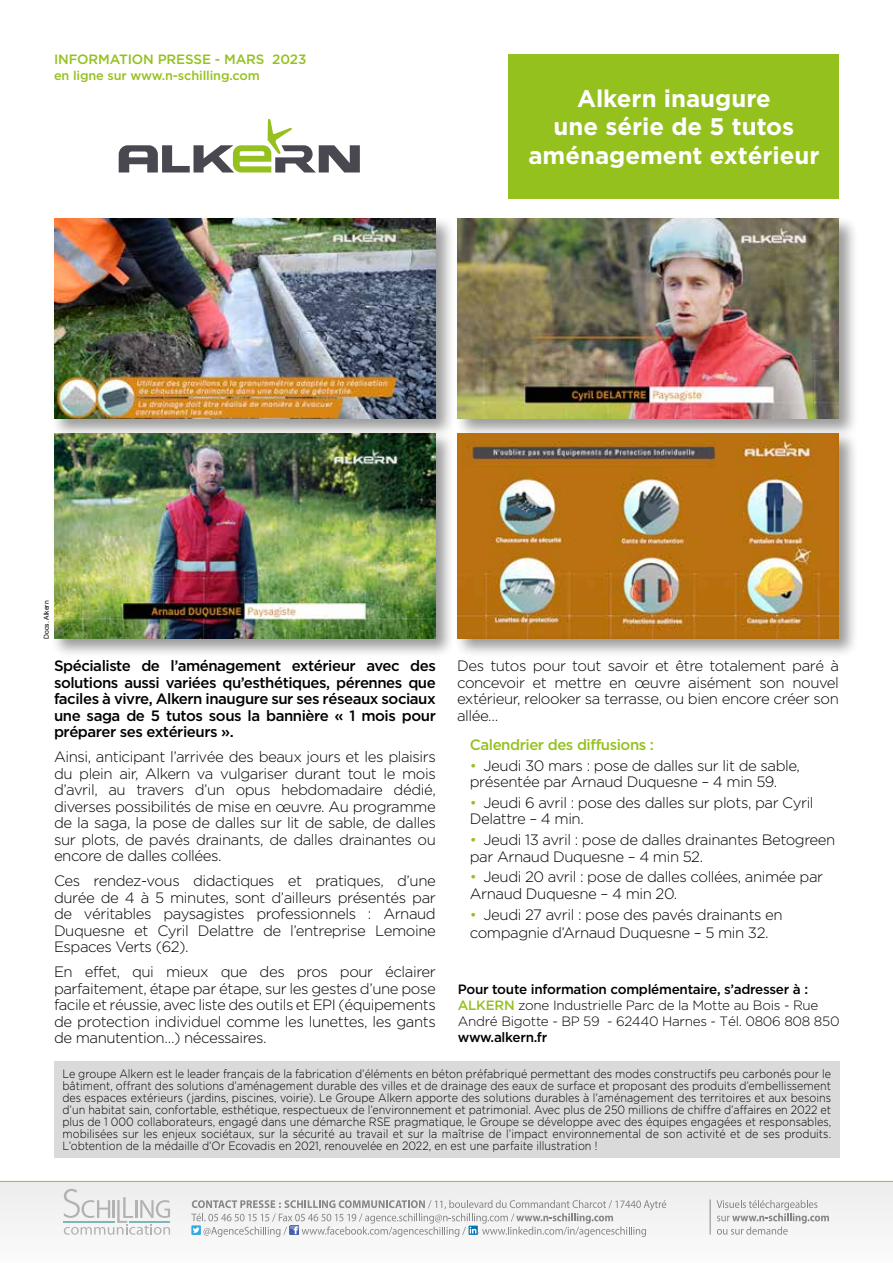
<style>
.page{position:relative;width:893px;height:1263px;background:#fff}
.page>*{position:absolute;margin:0;border:0;box-sizing:border-box;transform-origin:0 0}
.t1{font:700 24px/28.5px "Gotham";color:#fff;text-align:center}
.t2{font:300 15px/16.5px "Gotham";letter-spacing:-.03em;color:#000}
.t3{font:500 15px/16.5px "Gotham";letter-spacing:-.03em;color:#000;text-align:justify}
.t4{font:500 15px "Gotham";letter-spacing:-.03em;color:#95c11f}
.t5{font:300 13.5px/16.2px "Gotham";letter-spacing:-.02em;color:#000}
.t6{font:500 13.5px "Gotham";letter-spacing:-.01em;color:#95c11f}
.t7{font:500 13.5px "Gotham";letter-spacing:-.02em;color:#000}
.t8{font:500 12.75px "Gotham";letter-spacing:-.01em;color:#95c11f}
.t9{font:300 12px/12px "Gotham";color:#000;text-align:justify;scale:.9 1}
.t10{font:6.75px "Arial";color:#000}
.s1{color:#95c11f}
.s2{font-weight:500}
.s3{font-weight:500;color:#95c11f}
</style>
<div class="page">
<div style="left:0;top:1181px;width:893px;height:82px;background:#f6f6f6"></div>
<svg style="left:64px;top:1189px;width:106px;height:46px"></svg>
<svg style="left:717px;top:1200px;width:112px;height:35px"></svg>
<hr style="left:710px;top:1199px;width:1px;height:35px;background:#878787">
<svg style="left:191px;top:1200px;width:475px;height:37px"></svg>
<hr style="left:0;top:1181px;width:893px;height:1px;background:#95c11f">
<div style="left:51px;top:215px;width:404px;height:223px;background:#000;opacity:.4"></div>
<img style="left:54px;top:218px;width:382px;height:201px">
<div style="left:454px;top:215px;width:405px;height:223px;background:#000;opacity:.4"></div>
<img style="left:457px;top:218px;width:382px;height:201px">
<div style="left:454px;top:430px;width:405px;height:228px;background:#000;opacity:.4"></div>
<img style="left:457px;top:434px;width:382px;height:205px">
<div style="left:51px;top:431px;width:404px;height:227px;background:#000;opacity:.4"></div>
<img style="left:54px;top:434px;width:382px;height:205px">
<svg style="left:119px;top:119px;width:241px;height:53px"></svg>
<div style="left:509px;top:54px;width:330px;height:145px;background:#95c11f"></div>
<div style="left:54px;top:1061px;width:786px;height:96px;background:#dadada"></div>
<p class="t6" style="left:54px;top:52px;width:254px">INFORMATION PRESSE - MARS 2023</p>
<p class="t8" style="left:54px;top:68px;width:207px">en ligne sur www.n-schilling.com</p>
<h1 class="t1" style="left:528px;top:83px;width:293px">Alkern inaugure<br>une série de 5 tutos aménagement extérieur</h1>
<p class="t10" style="left:42px;top:639px;width:39px;rotate:-90deg">Docs. Alkern</p>
<p class="t3" style="left:54px;top:657px;width:383px">Spécialiste de l’aménagement extérieur avec des solutions aussi variées qu’esthétiques, pérennes que faciles à vivre, Alkern inaugure sur ses réseaux sociaux une saga de 5 tutos sous la bannière « 1 mois pour préparer ses extérieurs ».</p>
<p class="t2" style="left:54px;top:748px;width:383px;text-align:justify">Ainsi, anticipant l’arrivée des beaux jours et les plaisirs du plein air, Alkern va vulgariser durant tout le mois d’avril, au travers d’un opus hebdomadaire dédié, diverses possibilités de mise en œuvre. Au programme de la saga, la pose de dalles sur lit de sable, de dalles sur plots, de pavés drainants, de dalles drainantes ou encore de dalles collées.</p>
<p class="t2" style="left:54px;top:872px;width:383px;text-align:justify">Ces rendez-vous didactiques et pratiques, d’une durée de 4 à 5 minutes, sont d’ailleurs présentés par de véritables paysagistes professionnels : Arnaud Duquesne et Cyril Delattre de l’entreprise Lemoine Espaces Verts (62).</p>
<p class="t2" style="left:54px;top:963px;width:383px;text-align:justify">En effet, qui mieux que des pros pour éclairer parfaitement, étape par étape, sur les gestes d’une pose facile et réussie, avec liste des outils et EPI (équipements de protection individuel comme les lunettes, les gants de manutention…) nécessaires.</p>
<p class="t2" style="left:457px;top:657px;width:383px;text-align:justify">Des tutos pour tout savoir et être totalement paré à concevoir et mettre en œuvre aisément son nouvel extérieur, relooker sa terrasse, ou bien encore créer son allée…</p>
<p class="t4" style="left:470px;top:736px;width:186px">Calendrier des diffusions :</p>
<p class="t2" style="left:470px;top:757px;width:332px"><span class="s1">•</span> Jeudi 30 mars : pose de dalles sur lit de sable, présentée par Arnaud Duquesne – 4 min 59.</p>
<p class="t2" style="left:470px;top:794px;width:345px"><span class="s1">•</span> Jeudi 6 avril : pose des dalles sur plots, par Cyril<br>Delattre – 4 min.</p>
<p class="t2" style="left:470px;top:831px;width:367px"><span class="s1">•</span> Jeudi 13 avril : pose de dalles drainantes Betogreen par Arnaud Duquesne – 4 min 52.</p>
<p class="t2" style="left:470px;top:869px;width:355px"><span class="s1">•</span> Jeudi 20 avril : pose de dalles collées, animée par<br>Arnaud Duquesne – 4 min 20.</p>
<p class="t2" style="left:470px;top:905px;width:314px;line-height:18px"><span class="s1">•</span> Jeudi 27 avril : pose des pavés drainants en compagnie d’Arnaud Duquesne – 5 min 32.</p>
<p class="t5" style="left:458px;top:980px;width:383px"><span class="s2">Pour toute information complémentaire, s’adresser à :<br></span><span class="s3">ALKERN</span> zone Industrielle Parc de la Motte au Bois - Rue<br>André Bigotte - BP 59 - 62440 Harnes - Tél. 0806 808 850</p>
<p class="t7" style="left:458px;top:1030px;width:91px">www.alkern.fr</p>
<p class="t9" style="left:63px;top:1067px;width:856px">Le groupe Alkern est le leader français de la fabrication d’éléments en béton préfabriqué permettant des modes constructifs peu carbonés pour le bâtiment, offrant des solutions d’aménagement durable des villes et de drainage des eaux de surface et proposant des produits d’embellissement des espaces extérieurs (jardins, piscines, voirie). Le Groupe Alkern apporte des solutions durables à l’aménagement des territoires et aux besoins d’un habitat sain, confortable, esthétique, respectueux de l’environnement et patrimonial. Avec plus de 250 millions de chiffre d’affaires en 2022 et plus de 1 000 collaborateurs, engagé dans une démarche RSE pragmatique, le Groupe se développe avec des équipes engagées et responsables, mobilisées sur les enjeux sociétaux, sur la sécurité au travail et sur la maîtrise de l’impact environnemental de son activité et de ses produits.<br>L’obtention de la médaille d’Or Ecovadis en 2021, renouvelée en 2022, en est une parfaite illustration !</p>
</div>
